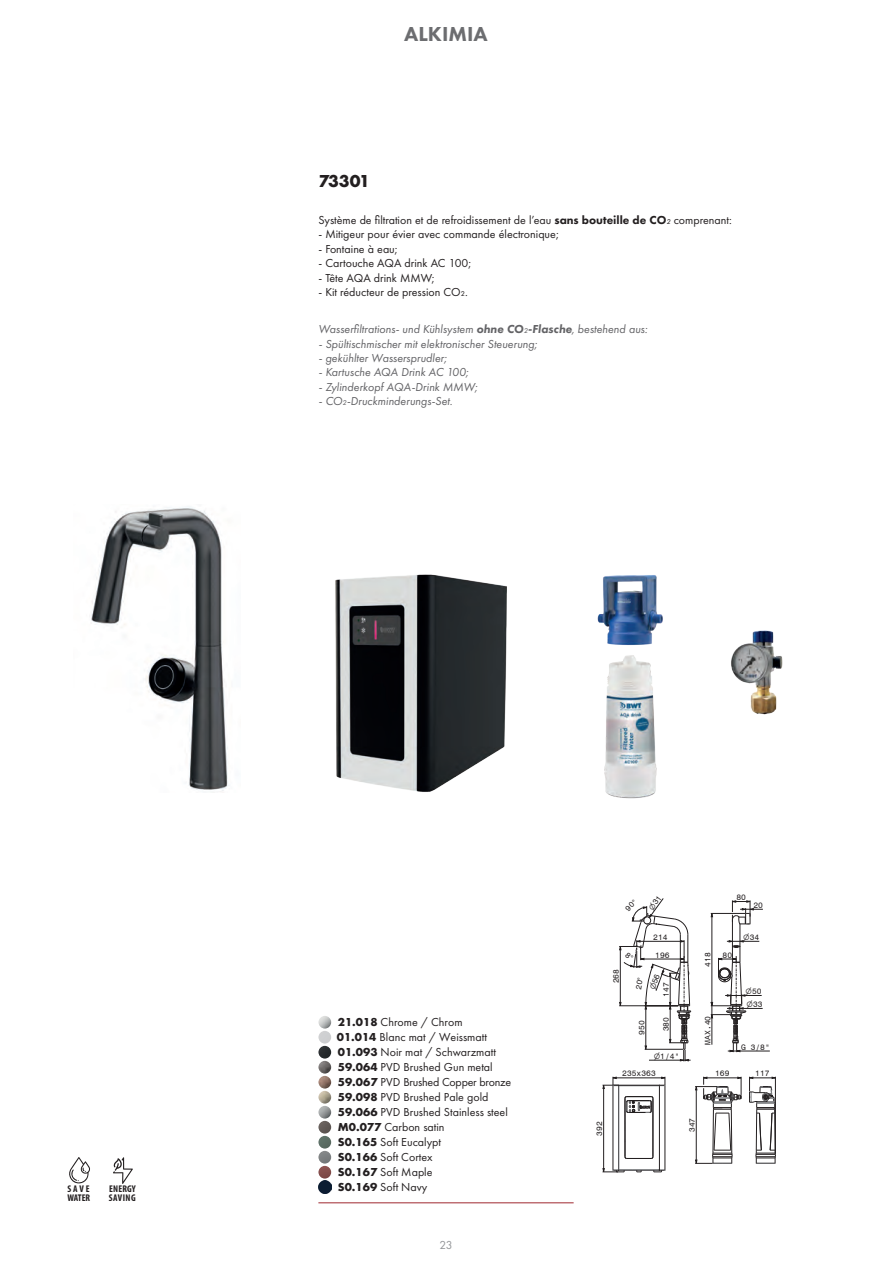
<style>
.page{position:relative;width:894px;height:1265px;background:#fff}
.page>*{position:absolute;margin:0;border:0;box-sizing:border-box;transform-origin:0 0}
.t1{font:800 21px "Futura PT";color:#6c6d70}
.t2{font:700 18px "Futura PT";letter-spacing:-.03em;color:#231f20}
.t3{font:12px/15px "Futura PT";color:#231f20}
.t4{font:italic 12px "Futura PT";color:#636366}
.t5{font:12px "Futura PT";color:#939598}
.t6{font:700 condensed 9.75px/8.6px "Myriad Pro";letter-spacing:.015em;color:#231f20}
.t7{font:7.95px "Monospace 821 BT";color:#231f20}
.s1{font-weight:800}
.s2{font-style:italic}
.s3{font-weight:700}
</style>
<div class="page">
<svg style="left:69px;top:1157px;width:21px;height:27px"></svg>
<svg style="left:113px;top:1157px;width:20px;height:27px"></svg>
<svg style="left:318px;top:1016px;width:13px;height:178px"></svg>
<hr style="left:711px;top:917px;width:1px;height:85px;background:#231f20">
<hr style="left:711px;top:913px;width:34px;height:1px;background:#231f20">
<hr style="left:740px;top:1051px;width:30px;height:1px;background:#231f20">
<hr style="left:603px;top:1088px;width:1px;height:81px;background:#231f20">
<hr style="left:616px;top:1078px;width:45px;height:1px;background:#231f20">
<hr style="left:732px;top:920px;width:1px;height:42px;background:#231f20">
<hr style="left:739px;top:924px;width:1px;height:38px;background:#231f20">
<hr style="left:619px;top:1170px;width:40px;height:1px;background:#7c7e81">
<hr style="left:612px;top:1086px;width:1px;height:84px;background:#231f20">
<hr style="left:618px;top:1086px;width:1px;height:84px;background:#7c7e81">
<hr style="left:624px;top:1098px;width:1px;height:59px;background:#231f20">
<hr style="left:625px;top:1098px;width:1px;height:59px;background:#231f20">
<hr style="left:652px;top:1098px;width:1px;height:59px;background:#231f20">
<hr style="left:659px;top:1085px;width:1px;height:85px;background:#231f20">
<hr style="left:664px;top:1086px;width:1px;height:84px;background:#231f20">
<hr style="left:613px;top:1085px;width:51px;height:1px;background:#231f20">
<svg style="left:624px;top:1156px;width:29px;height:3px"></svg>
<svg style="left:659px;top:1076px;width:6px;height:11px"></svg>
<svg style="left:602px;top:1168px;width:40px;height:5px"></svg>
<svg style="left:602px;top:1076px;width:17px;height:13px"></svg>
<svg style="left:653px;top:1170px;width:12px;height:3px"></svg>
<svg style="left:624px;top:1096px;width:30px;height:53px"></svg>
<svg style="left:695px;top:1076px;width:47px;height:88px"></svg>
<svg style="left:749px;top:1076px;width:27px;height:88px"></svg>
<svg style="left:710px;top:956px;width:52px;height:96px"></svg>
<svg style="left:731px;top:900px;width:32px;height:25px"></svg>
<svg style="left:727px;top:940px;width:32px;height:8px"></svg>
<hr style="left:318px;top:1202px;width:255px;height:1px;background:#bf6f74">
<img style="left:597px;top:575px;width:66px;height:70px">
<img style="left:604px;top:655px;width:53px;height:144px">
<img style="left:731px;top:630px;width:52px;height:85px">
<img style="left:335px;top:574px;width:172px;height:218px">
<img style="left:91px;top:507px;width:138px;height:285px">
<svg style="left:619px;top:898px;width:72px;height:164px"></svg>
<h1 class="t1" style="left:404px;top:21px;width:85px">ALKIMIA</h1>
<h2 class="t2" style="left:318px;top:169px;width:53px">73301</h2>
<p class="t3" style="left:318px;top:212px;width:415px">Système de filtration et de refroidissement de l’eau <span class="s1">sans bouteille de CO</span><span class="s2">₂</span> comprenant:</p>
<p class="t3" style="left:318px;top:227px;width:242px">- Mitigeur pour évier avec commande électronique;</p>
<p class="t3" style="left:318px;top:241px;width:81px">- Fontaine à eau;</p>
<p class="t3" style="left:318px;top:256px;width:154px">- Cartouche AQA drink AC 100;</p>
<p class="t3" style="left:318px;top:270px;width:118px">- Tête AQA drink MMW;</p>
<p class="t3" style="left:318px;top:284px;width:151px">- Kit réducteur de pression CO₂.</p>
<p class="t4" style="left:318px;top:322px;width:330px">Wasserfiltrations- und Kühlsystem <span class="s1">ohne CO</span>₂<span class="s1">-Flasche</span>, bestehend aus:</p>
<p class="t4" style="left:318px;top:336px;width:220px">- Spültischmischer mit elektronischer Steuerung;</p>
<p class="t4" style="left:318px;top:351px;width:130px">- gekühlter Wassersprudler;</p>
<p class="t4" style="left:318px;top:365px;width:152px">- Kartusche AQA Drink AC 100;</p>
<p class="t4" style="left:318px;top:380px;width:160px">- Zylinderkopf AQA-Drink MMW;</p>
<p class="t4" style="left:318px;top:394px;width:136px">- CO₂-Druckminderungs-Set.</p>
<p class="t6" style="left:67px;top:1185px;width:24px">S A V E<br>WATER</p>
<p class="t6" style="left:109px;top:1184px;width:28px">ENERGY<br>SAVING</p>
<p class="t3" style="left:337px;top:1015px;width:176px"><span class="s3">21.018</span> Chrome / Chrom<br><span class="s3">01.014</span> Blanc mat / Weissmatt<br><span class="s3">01.093</span> Noir mat / Schwarzmatt<br><span class="s3">59.064</span> PVD Brushed Gun metal<br><span class="s3">59.067</span> PVD Brushed Copper bronze<br><span class="s3">59.098</span> PVD Brushed Pale gold<br><span class="s3">59.066</span> PVD Brushed Stainless steel<br><span class="s3">M0.077</span> Carbon satin<br><span class="s3">S0.165</span> Soft Eucalypt<br><span class="s3">S0.166</span> Soft Cortex<br><span class="s3">S0.167</span> Soft Maple<br><span class="s3">S0.169</span> Soft Navy</p>
<p class="t5" style="left:439px;top:1238px;width:15px">23</p>
<p class="t7" style="left:611px;top:983px;width:16px;rotate:-90deg">268</p>
<p class="t7" style="left:637px;top:1035px;width:16px;rotate:-90deg">950</p>
<p class="t7" style="left:653px;top:932px;width:16px">214</p>
<p class="t7" style="left:655px;top:950px;width:16px">196</p>
<p class="t7" style="left:661px;top:997px;width:16px;rotate:-90deg">147</p>
<p class="t7" style="left:703px;top:967px;width:16px;rotate:-90deg">418</p>
<p class="t7" style="left:661px;top:1031px;width:16px;rotate:-90deg">380</p>
<p class="t7" style="left:703px;top:1045px;width:30px;rotate:-90deg">MAX.40</p>
<p class="t7" style="left:654px;top:1051px;width:27px">⌀1/4"</p>
<p class="t7" style="left:736px;top:892px;width:11px">80</p>
<p class="t7" style="left:753px;top:900px;width:11px">20</p>
<p class="t7" style="left:722px;top:950px;width:11px">80</p>
<p class="t7" style="left:743px;top:932px;width:18px">⌀34</p>
<p class="t7" style="left:745px;top:986px;width:18px">⌀50</p>
<p class="t7" style="left:746px;top:999px;width:18px">⌀33</p>
<p class="t7" style="left:741px;top:1042px;width:30px">G 3/8"</p>
<p class="t7" style="left:622px;top:1069px;width:35px">235x363</p>
<p class="t7" style="left:715px;top:1069px;width:16px">169</p>
<p class="t7" style="left:755px;top:1069px;width:16px">117</p>
<p class="t7" style="left:594px;top:1136px;width:16px;rotate:-90deg">392</p>
<p class="t7" style="left:687px;top:1132px;width:16px;rotate:-90deg">347</p>
</div>
